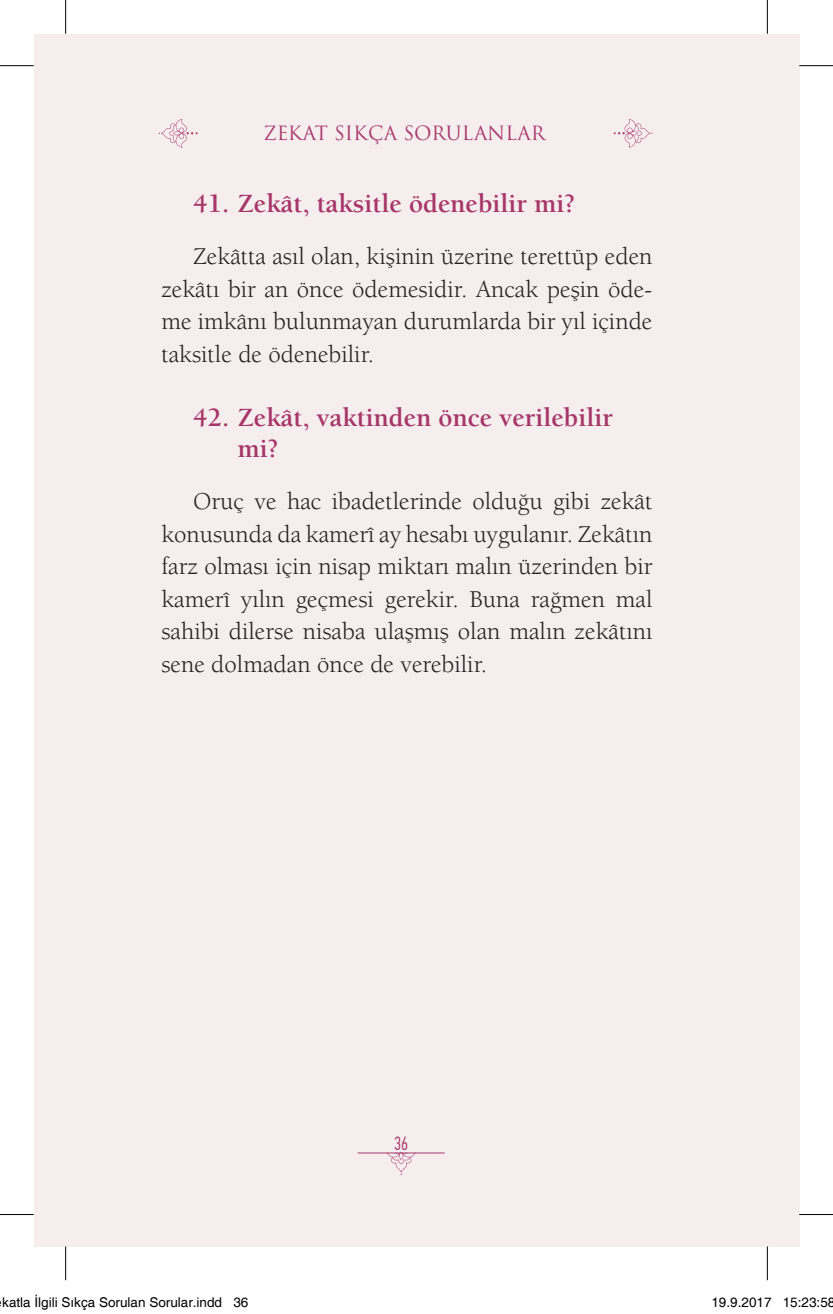
<style>
.page{position:relative;width:833px;height:1314px;background:#fff}
.page>*{position:absolute;margin:0;border:0;box-sizing:border-box;transform-origin:0 0}
.t1{font:700 27px/31.5px "ITC Berkeley Oldstyle Std";color:#a73668}
.t2{font:24.75px/32.6px "ITC Berkeley Oldstyle Std";color:#231f20;text-align:justify}
.t3{font:19.12px "Trajan Pro 3";color:#a73668}
.t4{font:300 19.12px "PF Din Text Comp Pro";color:#a73668}
.t5{font:13.5px "Helvetica";color:#000}
</style>
<div class="page">
<div style="left:34px;top:34px;width:733px;height:1212px;background:#f6edef"></div>
<div style="left:767px;top:34px;width:32px;height:1212px;background:#f6edef"></div>
<svg style="left:159px;top:119px;width:39px;height:29px"></svg>
<svg style="left:614px;top:119px;width:38px;height:29px"></svg>
<svg style="left:386px;top:1153px;width:30px;height:21px"></svg>
<hr style="left:358px;top:1152px;width:87px;height:1px;background:#a73668">
<hr style="left:0;top:65px;width:34px;height:1px;background:#000">
<hr style="left:799px;top:65px;width:34px;height:1px;background:#000">
<hr style="left:0;top:1213px;width:34px;height:1px;background:#000">
<hr style="left:799px;top:1213px;width:34px;height:1px;background:#000">
<hr style="left:65px;top:0;width:1px;height:34px;background:#000">
<hr style="left:65px;top:1246px;width:1px;height:33px;background:#000">
<hr style="left:767px;top:0;width:1px;height:34px;background:#000">
<hr style="left:767px;top:1246px;width:1px;height:33px;background:#000">
<p class="t3" style="left:263px;top:120px;width:283px">ZEKAT SIKÇA SORULANLAR</p>
<p class="t1" style="left:193px;top:188px;width:384px">41. Zekât, taksitle ödenebilir mi?</p>
<p class="t2" style="left:161px;top:240px;width:493px;text-indent:32px">Zekâtta asıl olan, kişinin üzerine terettüp eden zekâtı bir an önce ödemesidir. Ancak peşin öde&shy;me imkânı bulunmayan durumlarda bir yıl içinde taksitle de ödenebilir.</p>
<p class="t1" style="left:238px;top:401px;width:376px;text-indent:-45px">42. Zekât, vaktinden önce verilebilir mi?</p>
<p class="t2" style="left:161px;top:485px;width:493px;text-indent:32px">Oruç ve hac ibadetlerinde olduğu gibi zekât konusunda da kamerî ay hesabı uygulanır. Zekâtın farz olması için nisap miktarı malın üzerinden bir kamerî yılın geçmesi gerekir. Buna rağmen mal sahibi dilerse nisaba ulaşmış olan malın zekâtını sene dolmadan önce de verebilir.</p>
<p class="t4" style="left:394px;top:1132px;width:16px">36</p>
<p class="t5" style="left:2px;top:1294px;width:248px">katla İlgili Sıkça Sorulan Sorular.indd 36</p>
<p class="t5" style="left:711px;top:1294px;width:125px">19.9.2017 15:23:58</p>
</div>
